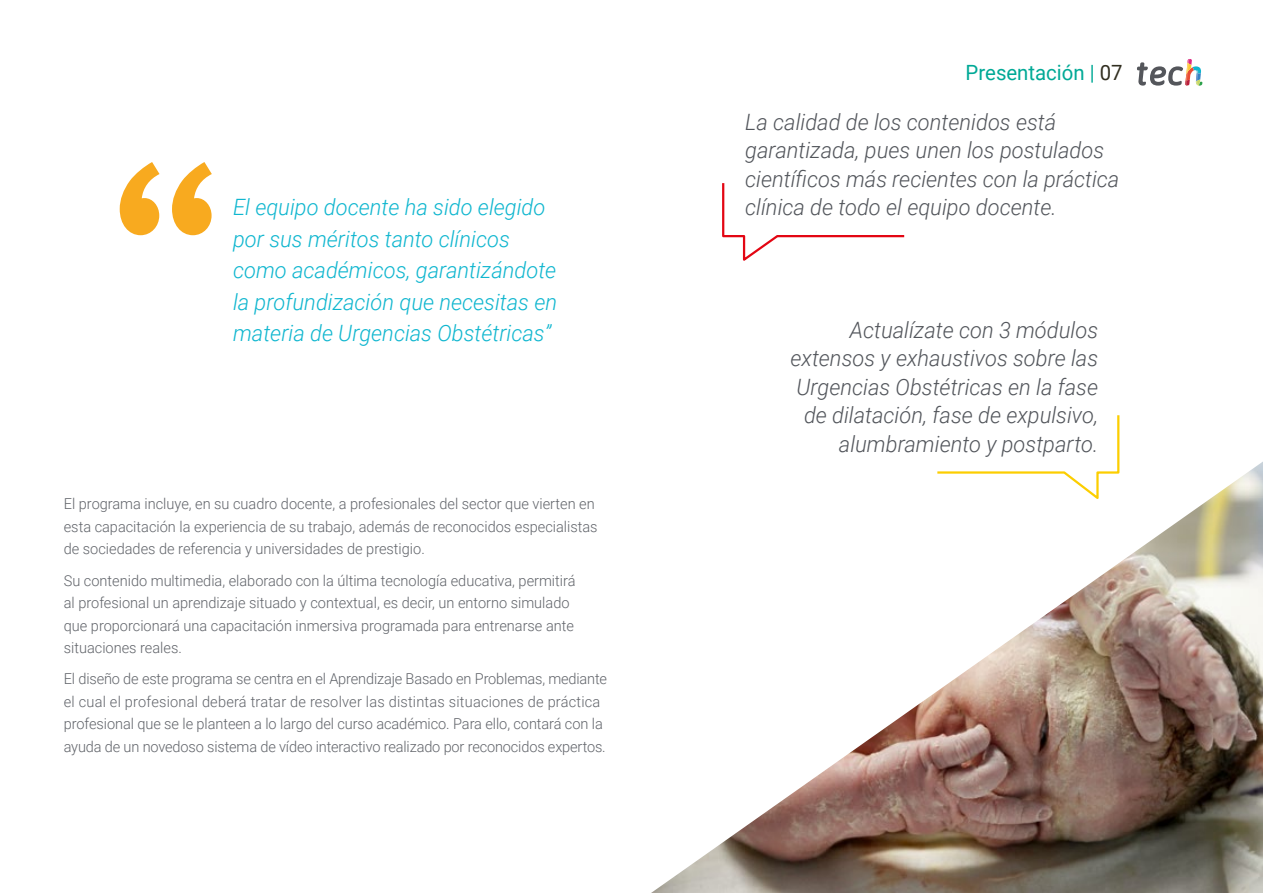
<style>
.page{position:relative;width:1263px;height:893px;background:#fff}
.page>*{position:absolute;margin:0;border:0;box-sizing:border-box;transform-origin:0 0}
.t1{font:italic 300 22.5px/28.5px "Roboto";color:#52555b;text-align:right}
.t2{font:italic 300 22.5px/31.5px "Roboto";color:#0fb6cf}
.t3{font:21px "Roboto";color:#00a996}
.t4{font:300 15px/22.5px "Roboto";color:#61646a}
.s1{color:#312e20}
</style>
<div class="page">
<svg style="left:120px;top:162px;width:92px;height:73px"></svg>
<svg style="left:1117px;top:415px;width:3px;height:46px"></svg>
<svg style="left:722px;top:183px;width:183px;height:78px"></svg>
<img style="left:651px;top:461px;width:612px;height:432px">
<svg style="left:1137px;top:59px;width:65px;height:27px"></svg>
<h1 class="t2" style="left:233px;top:191px;width:325px">El equipo docente ha sido elegido por sus méritos tanto clínicos como académicos, garantizándote la profundización que necesitas en materia de Urgencias Obstétricas”</h1>
<p class="t4" style="left:64px;top:492px;width:535px">El programa incluye, en su cuadro docente, a profesionales del sector que vierten en esta capacitación la experiencia de su trabajo, además de reconocidos especialistas de sociedades de referencia y universidades de prestigio.</p>
<p class="t4" style="left:64px;top:568px;width:513px">Su contenido multimedia, elaborado con la última tecnología educativa, permitirá al profesional un aprendizaje situado y contextual, es decir, un entorno simulado que proporcionará una capacitación inmersiva programada para entrenarse ante situaciones reales.</p>
<p class="t4" style="left:64px;top:667px;width:545px">El diseño de este programa se centra en el Aprendizaje Basado en Problemas, mediante el cual el profesional deberá tratar de resolver las distintas situaciones de práctica profesional que se le planteen a lo largo del curso académico. Para ello, contará con la ayuda de un novedoso sistema de vídeo interactivo realizado por reconocidos expertos.</p>
<h2 class="t3" style="left:966px;top:57px;width:159px">Presentación | <span class="s1">07</span></h2>
<h1 class="t1" style="left:745px;top:106px;width:376px;text-align:left">La calidad de los contenidos está garantizada, pues unen los postulados científicos más recientes con la práctica clínica de todo el equipo docente.</h1>
<h1 class="t1" style="left:790px;top:315px;width:309px">Actualízate con 3 módulos extensos y exhaustivos sobre las<br>Urgencias Obstétricas en la fase de dilatación, fase de expulsivo, alumbramiento y postparto.</h1>
</div>
